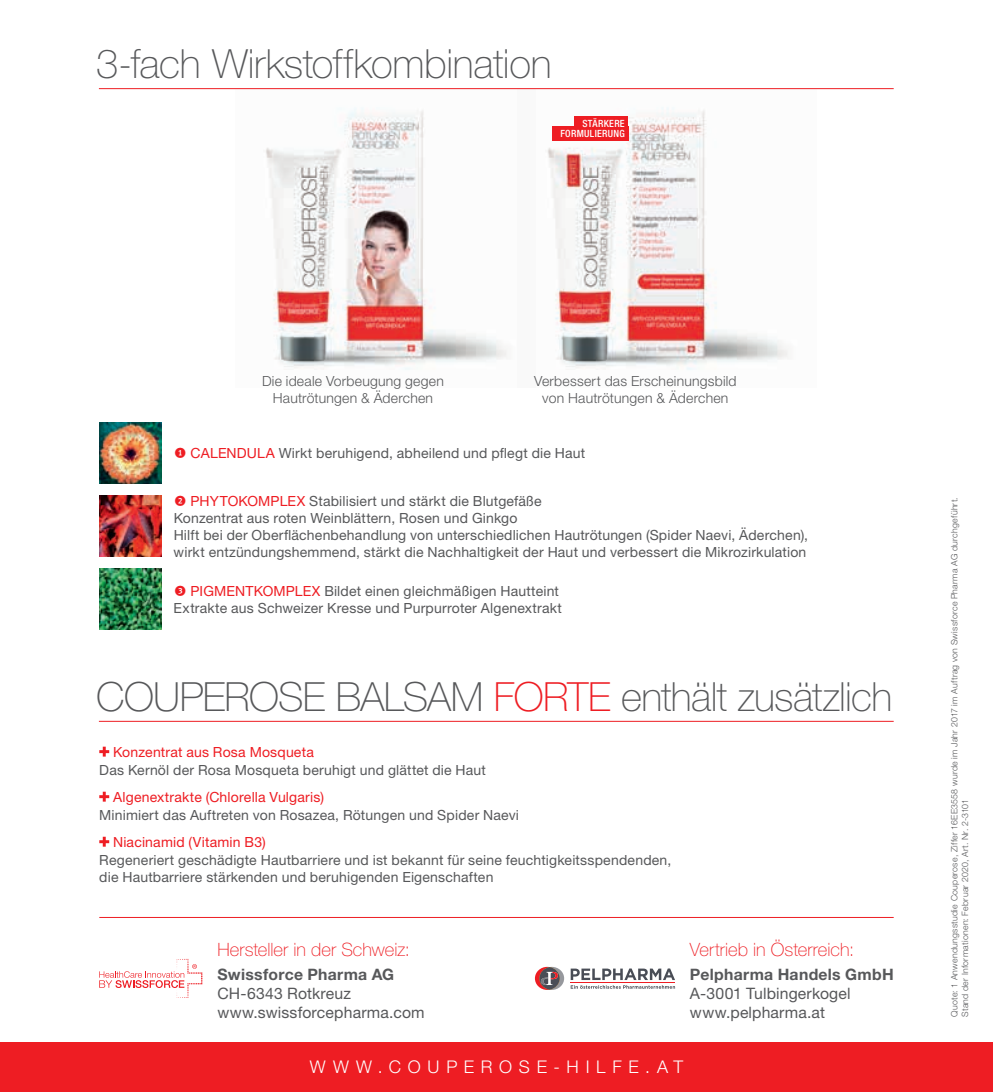
<style>
.page{position:relative;width:993px;height:1092px;background:#fff}
.page>*{position:absolute;margin:0;border:0;box-sizing:border-box;transform-origin:0 0}
.t1{font:100 40.25px "Helvetica Neue LT Pro";letter-spacing:-.015em;color:#57585a}
.t2{font:100 18.38px "Helvetica Neue LT Pro";color:#ee1d23}
.t3{font:300 17.5px "Helvetica Neue LT Pro";letter-spacing:.385em;color:#fff}
.t4{font:15.75px/18.9px "Helvetica Neue LT Pro";letter-spacing:.01em;color:#57585a}
.t5{font:700 15.75px "Helvetica Neue LT Pro";letter-spacing:.02em;color:#57585a}
.t6{font:14px/16.8px "Helvetica Neue LT Pro";letter-spacing:.015em;color:#57585a}
.t7{font:300 14px/16.8px "Helvetica Neue LT Pro";letter-spacing:.015em;color:#57585a;text-align:center}
.t8{font:14px "Helvetica Neue LT Pro";letter-spacing:.015em;color:#ee1d23}
.t9{font:500 condensed 9.97px/10px "Helvetica Neue LT Pro";letter-spacing:.03em;color:#fff;text-align:right}
.t10{font:300 8.75px/10.5px "Helvetica Neue LT Pro";letter-spacing:.035em;color:#57585a}
.s1{color:#ee1d23}
</style>
<div class="page">
<img style="left:235px;top:89px;width:282px;height:281px">
<img style="left:517px;top:89px;width:299px;height:281px">
<div style="left:574px;top:116px;width:54px;height:15px;background:#ee1d23"></div>
<div style="left:552px;top:126px;width:76px;height:15px;background:#ee1d23"></div>
<div style="left:0;top:1042px;width:992px;height:49px;background:#ee1d23"></div>
<hr style="left:99px;top:916px;width:794px;height:1px;background:#ee1d23">
<hr style="left:99px;top:88px;width:794px;height:1px;background:#ee1d23">
<hr style="left:99px;top:720px;width:794px;height:1px;background:#ee1d23">
<svg style="left:99px;top:958px;width:103px;height:40px"></svg>
<svg style="left:570px;top:968px;width:104px;height:11px"></svg>
<svg style="left:570px;top:985px;width:104px;height:3px"></svg>
<hr style="left:570px;top:982px;width:104px;height:1px;background:#ee1d23">
<svg style="left:534px;top:966px;width:30px;height:24px"></svg>
<svg style="left:99px;top:746px;width:10px;height:10px"></svg>
<svg style="left:99px;top:791px;width:10px;height:10px"></svg>
<svg style="left:99px;top:836px;width:10px;height:10px"></svg>
<img style="left:99px;top:495px;width:62px;height:61px">
<img style="left:99px;top:422px;width:62px;height:61px">
<img style="left:99px;top:569px;width:62px;height:60px">
<h1 class="t1" style="left:96px;top:41px;width:457px">3-fach Wirkstoffkombination</h1>
<p class="t9" style="left:560px;top:118px;width:66px">STÄRKERE<br>FORMULIERUNG</p>
<p class="t7" style="left:262px;top:372px;width:183px">Die ideale Vorbeugung gegen<br>Hautrötungen &amp; Äderchen</p>
<p class="t7" style="left:534px;top:372px;width:204px">Verbessert das Erscheinungsbild von Hautrötungen &amp; Äderchen</p>
<p class="t6" style="left:190px;top:444px;width:396px"><span class="s1">CALENDULA</span> Wirkt beruhigend, abheilend und pflegt die Haut</p>
<p class="t6" style="left:174px;top:492px;width:635px;text-indent:17px"><span class="s1">PHYTOKOMPLEX</span> Stabilisiert und stärkt die Blutgefäße<br>Konzentrat aus roten Weinblättern, Rosen und Ginkgo<br>Hilft bei der Oberflächenbehandlung von unterschiedlichen Hautrötungen (Spider Naevi, Äderchen), wirkt entzündungshemmend, stärkt die Nachhaltigkeit der Haut und verbessert die Mikrozirkulation</p>
<p class="t6" style="left:174px;top:582px;width:390px"><span class="s1">▼ PIGMENTKOMPLEX</span> Bildet einen gleichmäßigen Hautteint<br>Extrakte aus Schweizer Kresse und Purpurroter Algenextrakt</p>
<h1 class="t1" style="left:96px;top:673px;width:797px">COUPEROSE BALSAM <span class="s1">FORTE</span> enthält zusätzlich</h1>
<p class="t8" style="left:113px;top:743px;width:202px">Konzentrat aus Rosa Mosqueta</p>
<p class="t6" style="left:99px;top:761px;width:388px">Das Kernöl der Rosa Mosqueta beruhigt und glättet die Haut</p>
<p class="t8" style="left:113px;top:788px;width:212px">Algenextrakte (Chlorella Vulgaris)</p>
<p class="t6" style="left:99px;top:806px;width:421px">Minimiert das Auftreten von Rosazea, Rötungen und Spider Naevi</p>
<p class="t8" style="left:113px;top:833px;width:154px">Niacinamid (Vitamin B3)</p>
<p class="t6" style="left:99px;top:851px;width:573px">Regeneriert geschädigte Hautbarriere und ist bekannt für seine feuchtigkeitsspendenden, die Hautbarriere stärkenden und beruhigenden Eigenschaften</p>
<h2 class="t2" style="left:217px;top:938px;width:194px">Hersteller in der Schweiz:</h2>
<p class="t5" style="left:217px;top:964px;width:178px">Swissforce Pharma AG</p>
<p class="t4" style="left:217px;top:983px;width:209px">CH-6343 Rotkreuz www.swissforcepharma.com</p>
<h2 class="t2" style="left:689px;top:938px;width:165px">Vertrieb in Österreich:</h2>
<p class="t5" style="left:689px;top:964px;width:205px">Pelpharma Handels GmbH</p>
<p class="t4" style="left:689px;top:983px;width:162px">A-3001 Tulbingerkogel www.pelpharma.at</p>
<p class="t3" style="left:310px;top:1056px;width:374px">WWW.COUPEROSE-HILFE.AT</p>
<p class="t10" style="left:948px;top:1016px;width:521px;rotate:-90deg">Quote: 1 Anwendungsstudie Couperose, Ziffer 16EE3558 wurde im Jahr 2017 im Auftrag von Swissforce Pharma AG durchgeführt.<br>Stand der Informationen: Februar 2020, Art. Nr. 2-3101</p>
</div>
